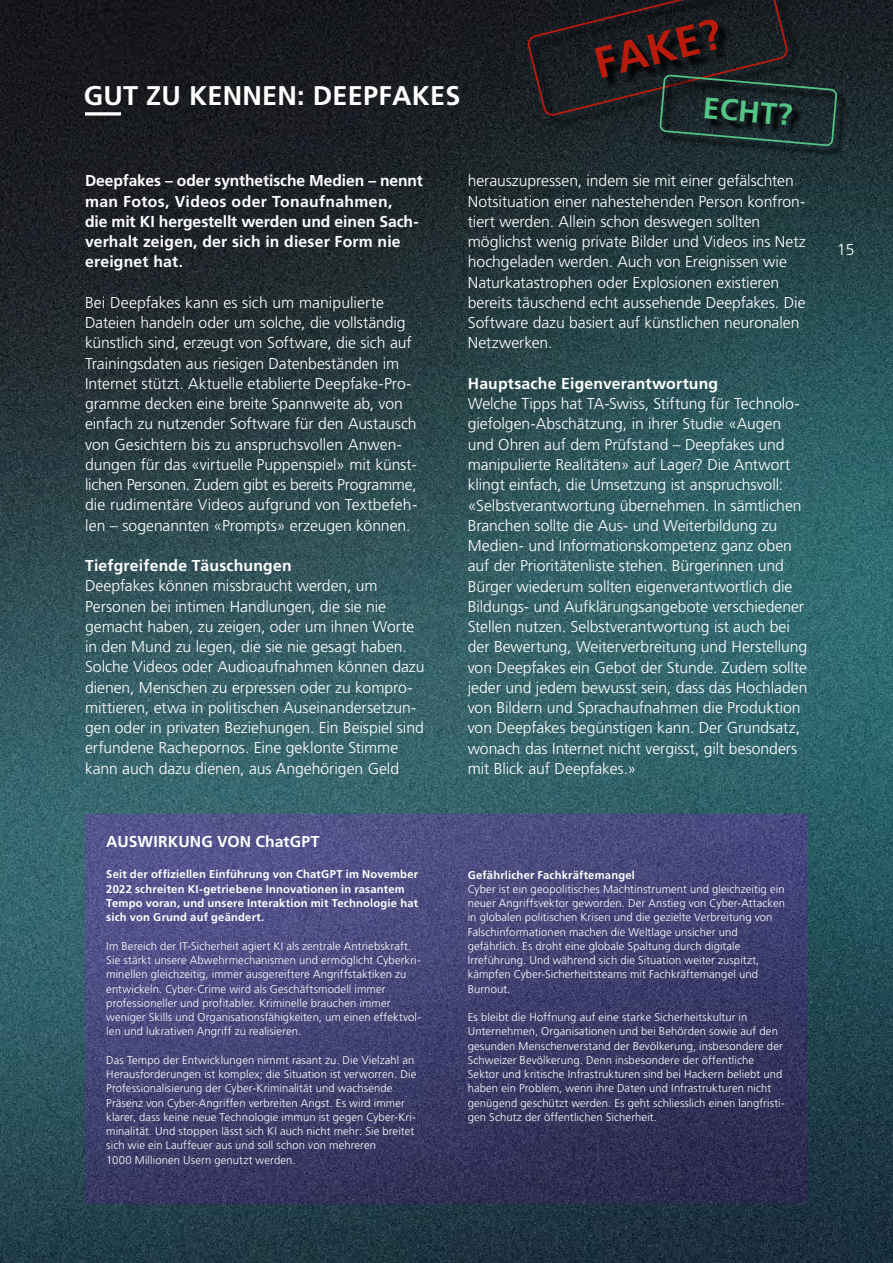
<style>
.page{position:relative;width:893px;height:1263px;background:#fff}
.page>*{position:absolute;margin:0;border:0;box-sizing:border-box;transform-origin:0 0}
.t1{font:700 43.35px "Frutiger LT Std";color:#b81a0c}
.t2{font:700 30px "Frutiger LT Std";color:#53c685}
.t3{font:700 27px "Frutiger LT Std";letter-spacing:.01em;color:#fff}
.t4{font:300 15.75px/20.2px "Frutiger LT Std";letter-spacing:-.005em;color:#fff}
.t5{font:700 15.75px/20.2px "Frutiger LT Std";letter-spacing:.01em;color:#fff}
.t6{font:300 11.25px/14.2px "Frutiger LT Std";letter-spacing:.01em;color:#fff}
.t7{font:700 11.25px/14.2px "Frutiger LT Std";letter-spacing:.015em;color:#fff}
</style>
<div class="page">
<img style="left:0;top:0;width:893px;height:1263px">
<svg style="left:85px;top:814px;width:723px;height:389px;background:#414171"></svg>
<svg style="left:85px;top:112px;width:36px;height:4px"></svg>
<svg style="left:662px;top:78px;width:186px;height:79px;background:#1b2a2f"></svg>
<svg style="left:528px;top:0;width:310px;height:147px;background:#1c2225"></svg>
<h3 class="t3" style="left:84px;top:80px;width:378px">GUT ZU KENNEN: DEEPFAKES</h3>
<h1 class="t1" style="left:589px;top:39px;width:131px;rotate:-14deg">FAKE?</h1>
<h2 class="t2" style="left:705px;top:90px;width:91px;rotate:5deg">ECHT?</h2>
<p class="t5" style="left:85px;top:171px;width:339px">Deepfakes – oder synthetische Medien – nennt man Fotos, Videos oder Tonaufnahmen,<br>die mit KI hergestellt werden und einen Sach&shy;verhalt zeigen, der sich in dieser Form nie ereignet hat.</p>
<p class="t4" style="left:85px;top:292px;width:334px">Bei Deepfakes kann es sich um manipulierte Dateien handeln oder um solche, die vollständig künstlich sind, erzeugt von Software, die sich auf Trainingsdaten aus riesigen Datenbeständen im Internet stützt. Aktuelle etablierte Deepfake-Pro&shy;gramme decken eine breite Spannweite ab, von einfach zu nutzender Software für den Austausch von Gesichtern bis zu anspruchsvollen Anwen&shy;dungen für das «virtuelle Puppenspiel» mit künst&shy;lichen Personen. Zudem gibt es bereits Programme, die rudimentäre Videos aufgrund von Textbefeh&shy;len – sogenannten «Prompts» erzeugen können.</p>
<p class="t5" style="left:85px;top:556px;width:208px">Tiefgreifende Täuschungen</p>
<p class="t4" style="left:85px;top:576px;width:341px">Deepfakes können missbraucht werden, um Personen bei intimen Handlungen, die sie nie gemacht haben, zu zeigen, oder um ihnen Worte in den Mund zu legen, die sie nie gesagt haben.<br>Solche Videos oder Audioaufnahmen können dazu dienen, Menschen zu erpressen oder zu kompro&shy;mittieren, etwa in politischen Auseinandersetzun&shy;gen oder in privaten Beziehungen. Ein Beispiel sind erfundene Rachepornos. Eine geklonte Stimme kann auch dazu dienen, aus Angehörigen Geld</p>
<p class="t4" style="left:468px;top:171px;width:340px">herauszupressen, indem sie mit einer gefälschten Notsituation einer nahestehenden Person konfron&shy;tiert werden. Allein schon deswegen sollten möglichst wenig private Bilder und Videos ins Netz hochgeladen werden. Auch von Ereignissen wie Naturkatastrophen oder Explosionen existieren bereits täuschend echt aussehende Deepfakes. Die Software dazu basiert auf künstlichen neuronalen Netzwerken.</p>
<p class="t5" style="left:468px;top:373px;width:252px">Hauptsache Eigenverantwortung</p>
<p class="t4" style="left:468px;top:394px;width:341px">Welche Tipps hat TA-Swiss, Stiftung für Technolo&shy;giefolgen-Abschätzung, in ihrer Studie «Augen und Ohren auf dem Prüfstand – Deepfakes und manipulierte Realitäten» auf Lager? Die Antwort klingt einfach, die Umsetzung ist anspruchsvoll: «Selbstverantwortung übernehmen. In sämtlichen Branchen sollte die Aus- und Weiterbildung zu Medien- und Informationskompetenz ganz oben auf der Prioritätenliste stehen. Bürgerinnen und Bürger wiederum sollten eigenverantwortlich die Bildungs- und Aufklärungsangebote verschiedener Stellen nutzen. Selbstverantwortung ist auch bei der Bewertung, Weiterverbreitung und Herstellung von Deepfakes ein Gebot der Stunde. Zudem sollte jeder und jedem bewusst sein, dass das Hochladen von Bildern und Sprachaufnahmen die Produktion von Deepfakes begünstigen kann. Der Grundsatz, wonach das Internet nicht vergisst, gilt besonders mit Blick auf Deepfakes.»</p>
<p class="t5" style="left:106px;top:832px;width:215px">AUSWIRKUNG VON ChatGPT</p>
<p class="t7" style="left:106px;top:867px;width:313px">Seit der offiziellen Einführung von ChatGPT im November 2022 schreiten KI-getriebene Innovationen in rasantem Tempo voran, und unsere Interaktion mit Technologie hat sich von Grund auf geändert.</p>
<p class="t6" style="left:106px;top:939px;width:316px">Im Bereich der IT-Sicherheit agiert KI als zentrale Antriebskraft.<br>Sie stärkt unsere Abwehrmechanismen und ermöglicht Cyberkri&shy;minellen gleichzeitig, immer ausgereiftere Angriffstaktiken zu entwickeln. Cyber-Crime wird als Geschäftsmodell immer professioneller und profitabler. Kriminelle brauchen immer weniger Skills und Organisationsfähigkeiten, um einen effektvol&shy;len und lukrativen Angriff zu realisieren.</p>
<p class="t6" style="left:106px;top:1053px;width:311px">Das Tempo der Entwicklungen nimmt rasant zu. Die Vielzahl an Herausforderungen ist komplex; die Situation ist verworren. Die Professionalisierung der Cyber-Kriminalität und wachsende Präsenz von Cyber-Angriffen verbreiten Angst. Es wird immer klarer, dass keine neue Technologie immun ist gegen Cyber-Kri&shy;minalität. Und stoppen lässt sich KI auch nicht mehr: Sie breitet sich wie ein Lauffeuer aus und soll schon von mehreren<br>1000 Millionen Usern genutzt werden.</p>
<p class="t7" style="left:468px;top:867px;width:169px">Gefährlicher Fachkräftemangel</p>
<p class="t6" style="left:468px;top:882px;width:319px">Cyber ist ein geopolitisches Machtinstrument und gleichzeitig ein neuer Angriffsvektor geworden. Der Anstieg von Cyber-Attacken in globalen politischen Krisen und die gezielte Verbreitung von Falschinformationen machen die Weltlage unsicher und gefährlich. Es droht eine globale Spaltung durch digitale Irreführung. Und während sich die Situation weiter zuspitzt, kämpfen Cyber-Sicherheitsteams mit Fachkräftemangel und Burnout.</p>
<p class="t6" style="left:468px;top:1010px;width:318px">Es bleibt die Hoffnung auf eine starke Sicherheitskultur in Unternehmen, Organisationen und bei Behörden sowie auf den gesunden Menschenverstand der Bevölkerung, insbesondere der Schweizer Bevölkerung. Denn insbesondere der öffentliche Sektor und kritische Infrastrukturen sind bei Hackern beliebt und haben ein Problem, wenn ihre Daten und Infrastrukturen nicht genügend geschützt werden. Es geht schliesslich einen langfristi&shy;gen Schutz der öffentlichen Sicherheit.</p>
<p class="t4" style="left:837px;top:240px;width:19px">15</p>
</div>
